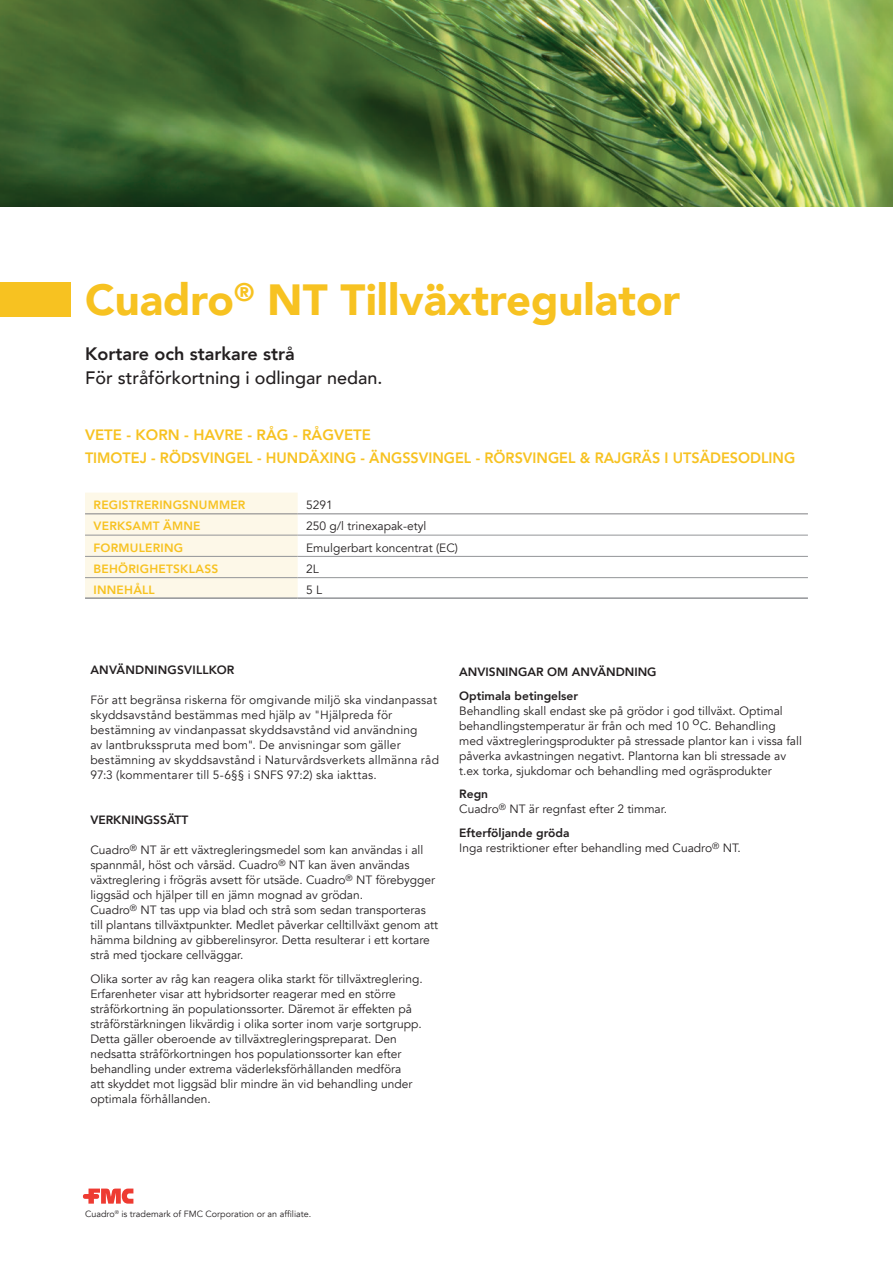
<style>
.page{position:relative;width:893px;height:1263px;background:#fff}
.page>*{position:absolute;margin:0;border:0;box-sizing:border-box;transform-origin:0 0}
.t1{font:900 43.5px "Avenir";color:#f7c221}
.t2{font:500 18px "Avenir";color:#231f20}
.t3{font:800 18px "Avenir";color:#231f20}
.t4{font:800 15px/22.5px "Avenir";color:#f7c221}
.t5{font:12px/15px "Avenir";color:#231f20}
.t6{font:800 12px "Avenir";letter-spacing:.02em;color:#f7c221}
.t7{font:800 12px/23.5px "Avenir";color:#231f20}
.t8{font:800 12px "Avenir";letter-spacing:.02em;color:#231f20}
.t9{font:9px "Avenir";color:#231f20}
.s1{font-weight:800}
</style>
<div class="page">
<div style="left:85px;top:493px;width:213px;height:104px;background:#fdf8e8"></div>
<hr style="left:85px;top:514px;width:213px;height:1px;background:#808083">
<hr style="left:298px;top:514px;width:510px;height:1px;background:#808083">
<hr style="left:85px;top:535px;width:213px;height:1px;background:#939598">
<hr style="left:298px;top:535px;width:510px;height:1px;background:#939598">
<hr style="left:85px;top:556px;width:213px;height:1px;background:#939598">
<hr style="left:298px;top:556px;width:510px;height:1px;background:#939598">
<hr style="left:85px;top:577px;width:213px;height:1px;background:#939598">
<hr style="left:298px;top:577px;width:510px;height:1px;background:#939598">
<hr style="left:85px;top:597px;width:213px;height:2px;background:#939598">
<hr style="left:298px;top:597px;width:510px;height:2px;background:#939598">
<svg style="left:83px;top:1188px;width:50px;height:15px"></svg>
<img style="left:0;top:0;width:893px;height:206px">
<div style="left:0;top:283px;width:70px;height:34px;background:#f7c221"></div>
<h1 class="t1" style="left:85px;top:263px;width:597px">Cuadro<sup>®</sup> NT Tillväxtregulator</h1>
<h2 class="t3" style="left:85px;top:339px;width:211px">Kortare och starkare strå</h2>
<h2 class="t2" style="left:85px;top:362px;width:299px">För stråförkortning i odlingar nedan.</h2>
<p class="t4" style="left:85px;top:424px;width:712px">VETE - KORN - HAVRE - RÅG - RÅGVETE<br>TIMOTEJ - RÖDSVINGEL - HUNDÄXING - ÄNGSSVINGEL - RÖRSVINGEL &amp; RAJGRÄS I UTSÄDESODLING</p>
<p class="t6" style="left:94px;top:496px;width:153px">REGISTRERINGSNUMMER</p>
<p class="t5" style="left:306px;top:498px;width:28px">5291</p>
<p class="t6" style="left:94px;top:517px;width:108px">VERKSAMT ÄMNE</p>
<p class="t5" style="left:306px;top:519px;width:122px">250 g/l trinexapak-etyl</p>
<p class="t6" style="left:94px;top:538px;width:91px">FORMULERING</p>
<p class="t5" style="left:306px;top:540px;width:153px">Emulgerbart koncentrat (EC)</p>
<p class="t6" style="left:94px;top:559px;width:126px">BEHÖRIGHETSKLASS</p>
<p class="t5" style="left:306px;top:562px;width:14px">2L</p>
<p class="t6" style="left:94px;top:580px;width:63px">INNEHÅLL</p>
<p class="t5" style="left:306px;top:582px;width:18px">5 L</p>
<p class="t8" style="left:90px;top:661px;width:146px">ANVÄNDNINGSVILLKOR</p>
<p class="t5" style="left:90px;top:693px;width:350px">För att begränsa riskerna för omgivande miljö ska vindanpassat skyddsavstånd bestämmas med hjälp av "Hjälpreda för bestämning av vindanpassat skyddsavstånd vid användning<br>av lantbruksspruta med bom". De anvisningar som gäller bestämning av skyddsavstånd i Naturvårdsverkets allmänna råd 97:3 (kommentarer till 5-6§§ i SNFS 97:2) ska iakttas.</p>
<p class="t7" style="left:90px;top:808px;width:100px">VERKNINGSSÄTT</p>
<p class="t5" style="left:90px;top:843px;width:349px">Cuadro<sup>®</sup> NT är ett växtregleringsmedel som kan användas i all spannmål, höst och vårsäd. Cuadro<sup>®</sup> NT kan även användas växtreglering i frögräs avsett för utsäde. Cuadro<sup>®</sup> NT förebygger liggsäd och hjälper till en jämn mognad av grödan.<br>Cuadro<sup>®</sup> NT tas upp via blad och strå som sedan transporteras till plantans tillväxtpunkter. Medlet påverkar celltillväxt genom att hämma bildning av gibberelinsyror. Detta resulterar i ett kortare strå med tjockare cellväggar.</p>
<p class="t5" style="left:90px;top:971px;width:334px">Olika sorter av råg kan reagera olika starkt för tillväxtreglering.<br>Erfarenheter visar att hybridsorter reagerar med en större stråförkortning än populationssorter. Däremot är effekten på stråförstärkningen likvärdig i olika sorter inom varje sortgrupp.<br>Detta gäller oberoende av tillväxtregleringspreparat. Den nedsatta stråförkortningen hos populationssorter kan efter behandling under extrema väderleksförhållanden medföra<br>att skyddet mot liggsäd blir mindre än vid behandling under optimala förhållanden.</p>
<p class="t7" style="left:459px;top:660px;width:199px">ANVISNINGAR OM ANVÄNDNING<br>Optimala betingelser</p>
<p class="t5" style="left:459px;top:703px;width:344px">Behandling skall endast ske på grödor i god tillväxt. Optimal behandlingstemperatur är från och med 10 oC. Behandling med växtregleringsprodukter på stressade plantor kan i vissa fall påverka avkastningen negativt. Plantorna kan bli stressade av t.ex torka, sjukdomar och behandling med ogräsprodukter</p>
<p class="t5" style="left:459px;top:787px;width:209px"><span class="s1">Regn<br></span>Cuadro<sup>®</sup> NT är regnfast efter 2 timmar.</p>
<p class="t5" style="left:459px;top:825px;width:283px"><span class="s1">Efterföljande gröda<br></span>Inga restriktioner efter behandling med Cuadro<sup>®</sup> NT.</p>
<p class="t9" style="left:85px;top:1208px;width:228px">Cuadro<sup>®</sup> is trademark of FMC Corporation or an affiliate.</p>
</div>
